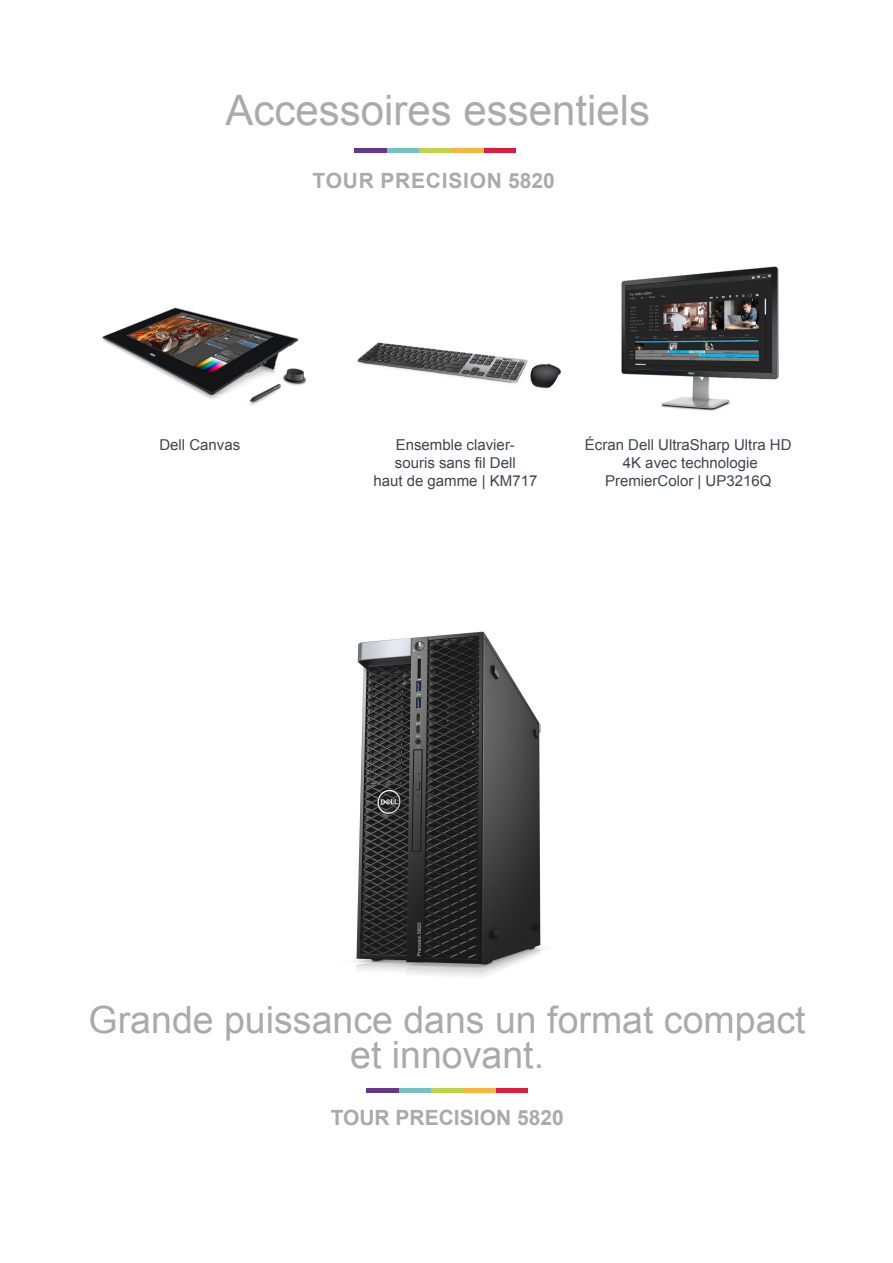
<style>
.page{position:relative;width:893px;height:1263px;background:#fff}
.page>*{position:absolute;margin:0;border:0;box-sizing:border-box;transform-origin:0 0}
.t1{font:42px "Arial";color:#aaa}
.t2{font:37.5px/34.5px "Arial";color:#aaa;text-align:center}
.t3{font:700 21px "Arial";letter-spacing:.035em;color:#aaa}
.t4{font:700 21px "Arial";color:#aaa}
.URL{font:15px/18px "Arial";color:#3e444f;text-align:center}
</style>
<div class="page">
<hr style="left:419px;top:149px;width:32px;height:4px;background:#bfd44a">
<hr style="left:387px;top:149px;width:32px;height:4px;background:#73c2bf">
<hr style="left:483px;top:149px;width:33px;height:4px;background:#e01c3d">
<hr style="left:451px;top:149px;width:32px;height:4px;background:#fab53d">
<hr style="left:354px;top:149px;width:33px;height:4px;background:#66388c">
<img style="left:357px;top:342px;width:204px;height:47px">
<img style="left:102px;top:307px;width:203px;height:98px">
<img style="left:621px;top:266px;width:158px;height:145px">
<div style="left:431px;top:1088px;width:32px;height:5px;background:#bfd44a"></div>
<div style="left:399px;top:1088px;width:32px;height:5px;background:#73c2bf"></div>
<div style="left:496px;top:1088px;width:32px;height:5px;background:#e01c3d"></div>
<div style="left:463px;top:1088px;width:33px;height:5px;background:#fab53d"></div>
<div style="left:366px;top:1088px;width:33px;height:5px;background:#66388c"></div>
<img style="left:353px;top:631px;width:191px;height:346px">
<p class="t1" style="left:225px;top:81px;width:426px">Accessoires essentiels</p>
<p class="t3" style="left:313px;top:166px;width:244px">TOUR PRECISION 5820</p>
<p class="URL" style="left:159px;top:436px;width:82px">Dell Canvas</p>
<p class="URL" style="left:585px;top:436px;width:208px">Écran Dell UltraSharp Ultra HD<br>4K avec technologie<br>PremierColor | UP3216Q</p>
<p class="URL" style="left:373px;top:436px;width:165px">Ensemble clavier-<br>souris sans fil Dell<br>haut de gamme | KM717</p>
<p class="t2" style="left:89px;top:1002px;width:718px">Grande puissance dans un format compact et innovant.</p>
<p class="t4" style="left:331px;top:1103px;width:235px">TOUR PRECISION 5820</p>
</div>
